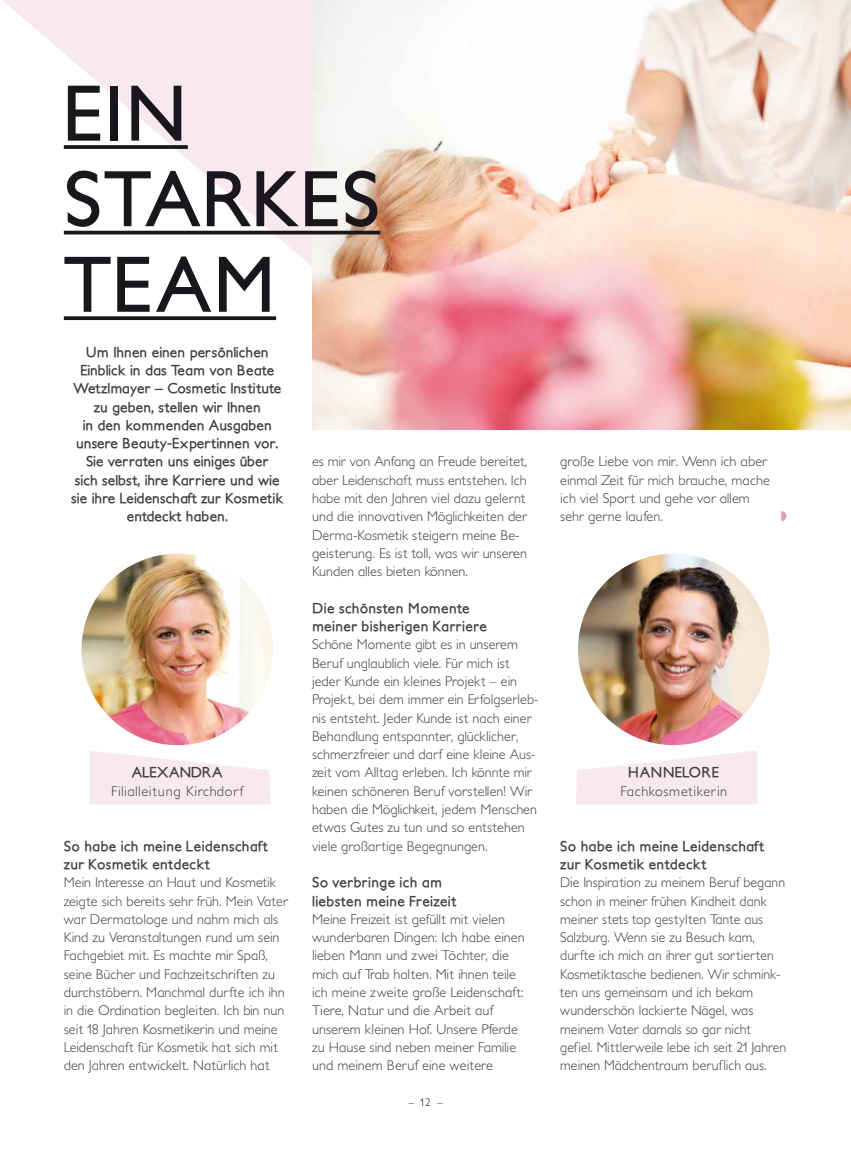
<style>
.page{position:relative;width:851px;height:1149px;background:#fff}
.page>*{position:absolute;margin:0;border:0;box-sizing:border-box;transform-origin:0 0}
.t1{font:700 75px/85.5px "Petita";letter-spacing:.03em;color:#1a171c}
.t2{font:300 14.25px/18.3px "Petita";letter-spacing:.005em;color:#3e3d40}
.t3{font:700 14.25px/18.3px "Petita";letter-spacing:.005em;color:#3e3d40;text-align:center}
.t4{font:700 14.25px/18.3px "Petita";letter-spacing:.025em;color:#3e3d40}
.t5{font:300 14.25px "Petita";letter-spacing:.05em;color:#3e3d40}
.t6{font:300 11.25px "Petita";color:#1a171c}
</style>
<div class="page">
<svg style="left:3px;top:0;width:309px;height:321px"></svg>
<svg style="left:89px;top:751px;width:182px;height:53px"></svg>
<svg style="left:576px;top:751px;width:181px;height:53px"></svg>
<img style="left:312px;top:0;width:538px;height:429px">
<svg style="left:64px;top:145px;width:124px;height:4px"></svg>
<hr style="left:64px;top:231px;width:316px;height:3px;background:#1a171c">
<svg style="left:64px;top:316px;width:212px;height:4px"></svg>
<img style="left:81px;top:553px;width:192px;height:192px;border-radius:96px">
<img style="left:578px;top:553px;width:191px;height:192px;border-radius:96px">
<h1 class="t1" style="left:64px;top:73px;width:318px">Ein starkes<br>Team</h1>
<p class="t3" style="left:71px;top:343px;width:214px">Um Ihnen einen persönlichen<br>Einblick in das Team von Beate<br>Wetzlmayer – Cosmetic Institute zu geben, stellen wir Ihnen<br>in den kommenden Ausgaben unsere Beauty-Expertinnen vor.<br>Sie verraten uns einiges über<br>sich selbst, ihre Karriere und wie sie ihre Leidenschaft zur Kosmetik entdeckt haben.</p>
<p class="t3" style="left:132px;top:763px;width:21px">ALEX</p>
<p class="t3" style="left:169px;top:763px;width:55px">ANDRA</p>
<p class="t5" style="left:111px;top:782px;width:135px">Filialleitung Kirchdorf</p>
<p class="t4" style="left:64px;top:836px;width:205px">So habe ich meine Leidenschaft zur Kosmetik entdeckt</p>
<p class="t2" style="left:64px;top:873px;width:226px">Mein Interesse an Haut und Kosmetik zeigte sich bereits sehr früh. Mein Vater war Dermatologe und nahm mich als Kind zu Veranstaltungen rund um sein Fachgebiet mit. Es machte mir Spaß, seine Bücher und Fachzeitschriften zu durchstöbern. Manchmal durfte ich ihn in die Ordination begleiten. Ich bin nun seit 18 Jahren Kosmetikerin und meine Leidenschaft für Kosmetik hat sich mit den Jahren entwickelt. Natürlich hat</p>
<p class="t2" style="left:312px;top:452px;width:217px">es mir von Anfang an Freude bereitet, aber Leidenschaft muss entstehen. Ich habe mit den Jahren viel dazu gelernt und die innovativen Möglichkeiten der Derma-Kosmetik steigern meine Be&shy;geisterung. Es ist toll, was wir unseren Kunden alles bieten können.</p>
<p class="t4" style="left:312px;top:599px;width:176px">Die schönsten M omente meiner bisherigen Karriere</p>
<p class="t2" style="left:312px;top:635px;width:228px">Schöne Momente gibt es in unserem Beruf unglaublich viele. Für mich ist jeder Kunde ein kleines Projekt – ein Projekt, bei dem immer ein Erfolgserleb&shy;nis entsteht. Jeder Kunde ist nach einer Behandlung entspannter, glücklicher, schmerzfreier und darf eine kleine Aus&shy;zeit vom Alltag erleben. Ich könnte mir keinen schöneren Beruf vorstellen! Wir haben die Möglichkeit, jedem Menschen etwas Gutes zu tun und so entstehen viele großartige Begegnungen.</p>
<p class="t3" style="left:312px;top:873px;width:146px;text-align:left">So verbringe ich am liebsten meine Freizeit</p>
<p class="t2" style="left:312px;top:910px;width:214px">Meine Freizeit ist gefüllt mit vielen wunderbaren Dingen: Ich habe einen lieben Mann und zwei Töchter, die mich auf Trab halten. Mit ihnen teile ich meine zweite große Leidenschaft:<br>Tiere, Natur und die Arbeit auf unserem kleinen Hof. Unsere Pferde zu Hause sind neben meiner Familie und meinem Beruf eine weitere</p>
<p class="t6" style="left:408px;top:1095px;width:36px">– 12 –</p>
<p class="t2" style="left:560px;top:452px;width:211px">große Liebe von mir. Wenn ich aber einmal Zeit für mich brauche, mache ich viel Sport und gehe vor allem sehr gerne laufen.</p>
<p class="t3" style="left:627px;top:763px;width:34px">HANNELORE</p>
<p class="t5" style="left:620px;top:782px;width:108px">Fachkosmetikerin</p>
<p class="t4" style="left:560px;top:836px;width:205px">So habe ich meine Leidenschaft zur Kosmetik entdeckt</p>
<p class="t2" style="left:560px;top:873px;width:227px">Die Inspiration zu meinem Beruf begann schon in meiner frühen Kindheit dank meiner stets top gestylten Tante aus Salzburg. Wenn sie zu Besuch kam, durfte ich mich an ihrer gut sortierten Kosmetiktasche bedienen. Wir schmink&shy;ten uns gemeinsam und ich bekam wunderschön lackierte Nägel, was meinem Vater damals so gar nicht gefiel. Mittlerweile lebe ich seit 21 Jahren meinen Mädchentraum beruflich aus.</p>
</div>
